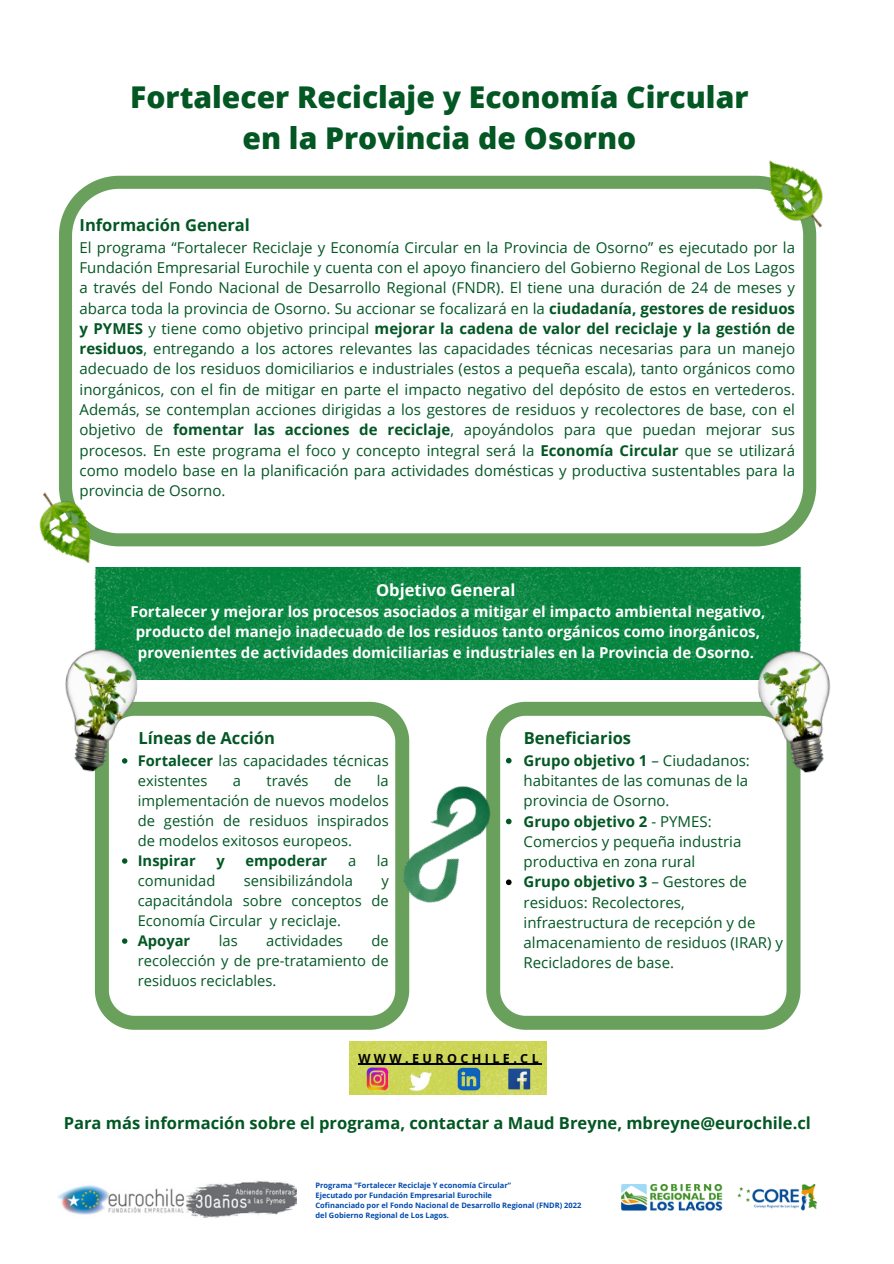
<style>
.page{position:relative;width:894px;height:1264px;background:#fff}
.page>*{position:absolute;margin:0;border:0;box-sizing:border-box;transform-origin:0 0}
.t1{font:800 30px "Open Sans";color:#025723}
.t2{font:700 16.5px "Open Sans";color:#025723}
.t3{font:700 16.5px "Open Sans";color:#fff}
.t4{font:15px/20.2px "Open Sans";color:#025723;text-align:justify}
.t5{font:700 15px/20.2px "Open Sans";color:#fff;text-align:center}
.t6{font:14.7px/20px "Open Sans";color:#025723;text-align:justify}
.t7{font:700 14.7px "Open Sans";color:#025723}
.t8{font:700 12.6px "Open Sans";letter-spacing:.27em;color:#000}
.t9{font:700 7.5px "Open Sans";color:#004aad}
.s1{font-weight:700}
</style>
<div class="page">
<svg style="left:59px;top:176px;width:757px;height:370px"></svg>
<img style="left:349px;top:1041px;width:197px;height:53px">
<img style="left:95px;top:568px;width:706px;height:111px">
<img style="left:721px;top:160px;width:102px;height:107px">
<img style="left:39px;top:454px;width:97px;height:152px">
<img style="left:366px;top:1067px;width:22px;height:23px">
<img style="left:397px;top:1064px;width:40px;height:31px">
<img style="left:455px;top:1067px;width:27px;height:23px">
<img style="left:509px;top:1068px;width:21px;height:21px">
<svg style="left:95px;top:701px;width:314px;height:328px"></svg>
<svg style="left:122px;top:858px;width:5px;height:5px"></svg>
<svg style="left:122px;top:938px;width:5px;height:5px"></svg>
<svg style="left:486px;top:701px;width:314px;height:328px"></svg>
<img style="left:740px;top:640px;width:91px;height:160px">
<img style="left:363px;top:739px;width:167px;height:211px">
<img style="left:65px;top:640px;width:88px;height:157px">
<img style="left:621px;top:1184px;width:195px;height:27px">
<img style="left:58px;top:1181px;width:238px;height:37px">
<hr style="left:358px;top:1063px;width:184px;height:1px;background:#000">
<p class="t1" style="left:130px;top:76px;width:619px">Fortalecer Reciclaje y Economía Circular</p>
<p class="t1" style="left:242px;top:117px;width:395px">en la Provincia de Osorno</p>
<p class="t2" style="left:80px;top:214px;width:172px">Información General</p>
<p class="t4" style="left:80px;top:237px;width:716px">El programa “Fortalecer Reciclaje y Economía Circular en la Provincia de Osorno” es ejecutado por la Fundación Empresarial Eurochile y cuenta con el apoyo financiero del Gobierno Regional de Los Lagos a través del Fondo Nacional de Desarrollo Regional (FNDR). El tiene una duración de 24 de meses y abarca toda la provincia de Osorno. Su accionar se focalizará en la <span class="s1">ciudadanía, gestores de residuos y PYMES</span> y tiene como objetivo principal <span class="s1">mejorar la cadena de valor del reciclaje y la gestión de residuos</span>, entregando a los actores relevantes las capacidades técnicas necesarias para un manejo adecuado de los residuos domiciliarios e industriales (estos a pequeña escala), tanto orgánicos como inorgánicos, con el fin de mitigar en parte el impacto negativo del depósito de estos en vertederos.<br>Además, se contemplan acciones dirigidas a los gestores de residuos y recolectores de base, con el objetivo de <span class="s1">fomentar las acciones de reciclaje</span>, apoyándolos para que puedan mejorar sus procesos. En este programa el foco y concepto integral será la <span class="s1">Economía Circular</span> que se utilizará como modelo base en la planificación para actividades domésticas y productiva sustentables para la provincia de Osorno.</p>
<p class="t3" style="left:376px;top:578px;width:141px">Objetivo General</p>
<p class="t5" style="left:130px;top:601px;width:636px">Fortalecer y mejorar los procesos asociados a mitigar el impacto ambiental negativo, producto del manejo inadecuado de los residuos tanto orgánicos como inorgánicos, provenientes de actividades domiciliarias e industriales en la Provincia de Osorno.</p>
<p class="t2" style="left:138px;top:726px;width:138px">Líneas de Acción</p>
<p class="t6" style="left:138px;top:750px;width:252px"><span class="s1">Fortalecer</span> las capacidades técnicas existentes</p>
<p class="t6" style="left:233px;top:770px;width:10px">a</p>
<p class="t6" style="left:266px;top:770px;width:44px">través</p>
<p class="t6" style="left:334px;top:770px;width:19px">de</p>
<p class="t6" style="left:138px;top:770px;width:252px;text-indent:239px">la implementación de nuevos modelos de gestión de residuos inspirados de modelos exitosos europeos.</p>
<p class="t7" style="left:138px;top:850px;width:59px">Inspirar</p>
<p class="t7" style="left:216px;top:850px;width:10px">y</p>
<p class="t7" style="left:245px;top:850px;width:83px">empoderar</p>
<p class="t6" style="left:348px;top:850px;width:10px">a</p>
<p class="t6" style="left:377px;top:850px;width:13px">la</p>
<p class="t6" style="left:138px;top:870px;width:79px">comunidad</p>
<p class="t6" style="left:244px;top:870px;width:111px">sensibilizándola</p>
<p class="t6" style="left:138px;top:870px;width:252px;text-indent:243px">y capacitándola sobre conceptos de Economía Circular y reciclaje.</p>
<p class="t7" style="left:138px;top:930px;width:54px">Apoyar</p>
<p class="t6" style="left:219px;top:930px;width:20px">las</p>
<p class="t6" style="left:266px;top:930px;width:78px">actividades</p>
<p class="t6" style="left:138px;top:930px;width:252px;text-indent:234px">de recolección y de pre-tratamiento de residuos reciclables.</p>
<p class="t2" style="left:523px;top:726px;width:109px">Beneficiarios</p>
<p class="t4" style="left:523px;top:749px;width:228px"><span class="s1">Grupo objetivo 1</span> – Ciudadanos: habitantes de las comunas de la provincia de Osorno.</p>
<p class="t4" style="left:523px;top:810px;width:219px;text-align:left"><span class="s1">Grupo objetivo 2</span> - PYMES:<br>Comercios y pequeña industria productiva en zona rural</p>
<p class="t4" style="left:523px;top:871px;width:261px;text-align:left"><span class="s1">Grupo objetivo 3</span> – Gestores de residuos: Recolectores, infraestructura de recepción y de almacenamiento de residuos (IRAR) y<br>Recicladores de base.</p>
<p class="t8" style="left:358px;top:1049px;width:182px">WWW.EUROCHILE.CL</p>
<p class="t2" style="left:64px;top:1111px;width:748px">Para más información sobre el programa, contactar a Maud Breyne, mbreyne@eurochile.cl</p>
<p class="t9" style="left:315px;top:1179px;width:197px">Programa “Fortalecer Reciclaje Y economía Circular”</p>
<p class="t9" style="left:315px;top:1189px;width:178px">Ejecutado por Fundación Empresarial Eurochile</p>
<p class="t9" style="left:315px;top:1199px;width:267px">Cofinanciado por el Fondo Nacional de Desarrollo Regional (FNDR) 2022</p>
<p class="t9" style="left:315px;top:1209px;width:135px">del Gobierno Regional de Los Lagos.</p>
</div>
